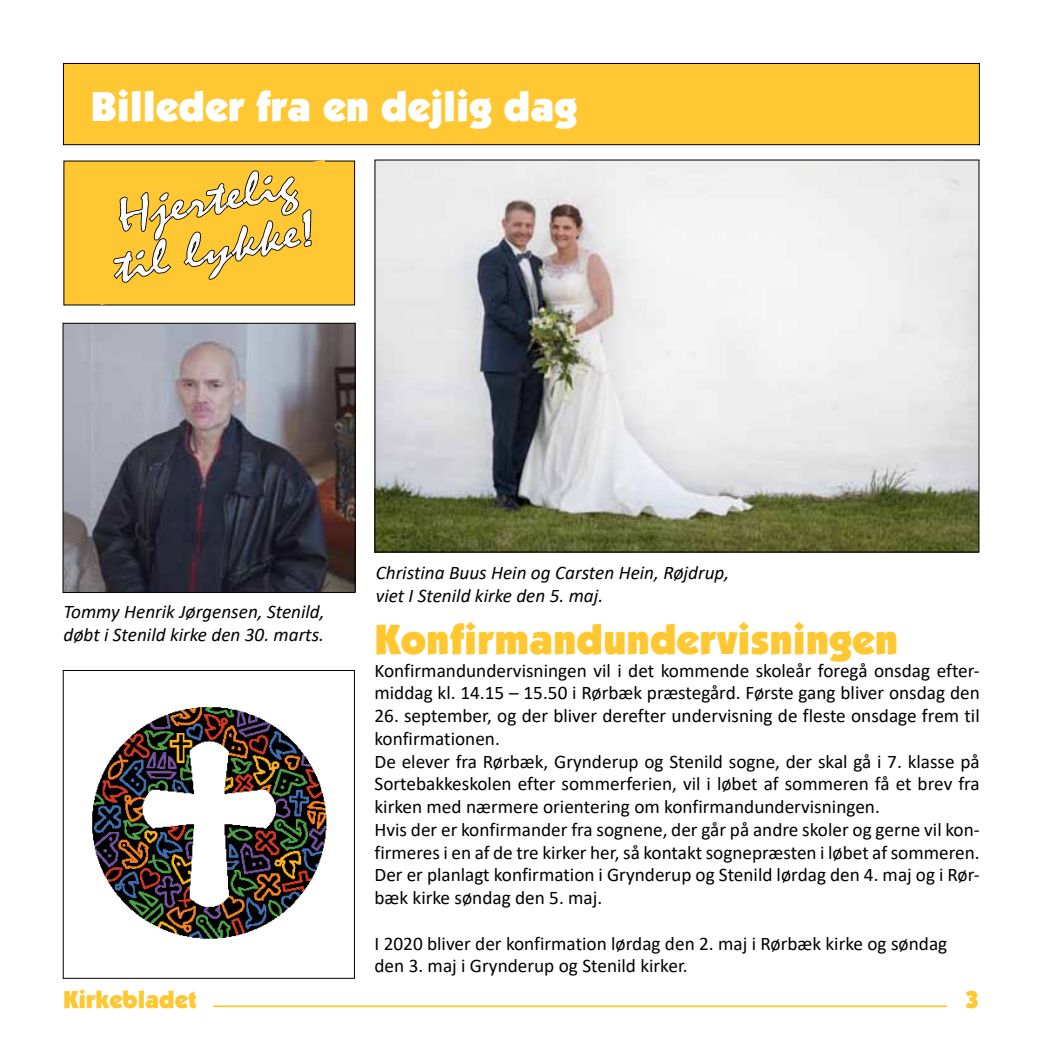
<style>
.page{position:relative;width:1042px;height:1042px;background:#fff}
.page>*{position:absolute;margin:0;border:0;box-sizing:border-box;transform-origin:0 0}
.t1{font:49px/49px "Mistral";color:#fff;scale:1.36 1}
.t2{font:900 42px "Kabel IT Cby BT";color:#ffc832}
.t3{font:900 42px "Kabel IT Cby BT";color:#fff}
.t4{font:900 24.5px "Kabel IT Cby BT";color:#ffc832}
.t5{font:19.25px/22.8px "Calibri";color:#000}
.t6{font:italic 19.25px/22.8px "Calibri";color:#000}
</style>
<div class="page">
<hr style="left:213px;top:1005px;width:734px;height:2px;background:#ffc832">
<div style="left:63px;top:63px;width:916px;height:82px;background:#ffc832"></div>
<div style="left:63px;top:63px;width:917px;height:82px;border:1px solid #000"></div>
<div style="left:64px;top:161px;width:291px;height:144px;background:#ffc832"></div>
<svg style="left:82px;top:143px;width:262px;height:162px"></svg>
<img style="left:92px;top:707px;width:235px;height:232px">
<div style="left:63px;top:670px;width:292px;height:308px;border:1px solid #000"></div>
<img style="left:65px;top:325px;width:288px;height:266px">
<div style="left:63px;top:323px;width:292px;height:270px;border:1px solid #000"></div>
<img style="left:376px;top:162px;width:601px;height:388px">
<h2 class="t3" style="left:91px;top:81px;width:488px">Billeder fra en dejlig dag</h2>
<h1 class="t1" style="left:100px;top:196px;width:153px;rotate:-11deg">Hjertelig til lykke!</h1>
<p class="t6" style="left:63px;top:599px;width:263px">Tommy Henrik Jørgensen, Stenild, døbt i Stenild kirke den 30. marts.</p>
<p class="t6" style="left:376px;top:561px;width:355px">Christina Buus Hein og Carsten Hein, Røjdrup, viet I Stenild kirke den 5. maj.</p>
<h2 class="t2" style="left:374px;top:613px;width:525px">Konfirmandundervisningen</h2>
<p class="t5" style="left:374px;top:658px;width:607px">Konfirmandundervisningen vil i det kommende skoleår foregå onsdag efter&shy;middag kl. 14.15 – 15.50 i Rørbæk præstegård. Første gang bliver onsdag den</p>
<p class="t5" style="left:374px;top:704px;width:607px">26. september, og der bliver derefter undervisning de fleste onsdage frem til konfirmationen.<br>De elever fra Rørbæk, Grynderup og Stenild sogne, der skal gå i 7. klasse på Sortebakkeskolen efter sommerferien, vil i løbet af sommeren få et brev fra kirken med nærmere orientering om konfirmandundervisningen.<br>Hvis der er konfirmander fra sognene, der går på andre skoler og gerne vil kon&shy;firmeres i en af de tre kirker her, så kontakt sognepræsten i løbet af sommeren.<br>Der er planlagt konfirmation i Grynderup og Stenild lørdag den 4. maj og i Rør&shy;bæk kirke søndag den 5. maj.</p>
<p class="t5" style="left:374px;top:931px;width:574px">I 2020 bliver der konfirmation lørdag den 2. maj i Rørbæk kirke og søndag den 3. maj i Grynderup og Stenild kirker.</p>
<p class="t4" style="left:63px;top:984px;width:135px">Kirkebladet</p>
<p class="t4" style="left:965px;top:984px;width:15px">3</p>
</div>
